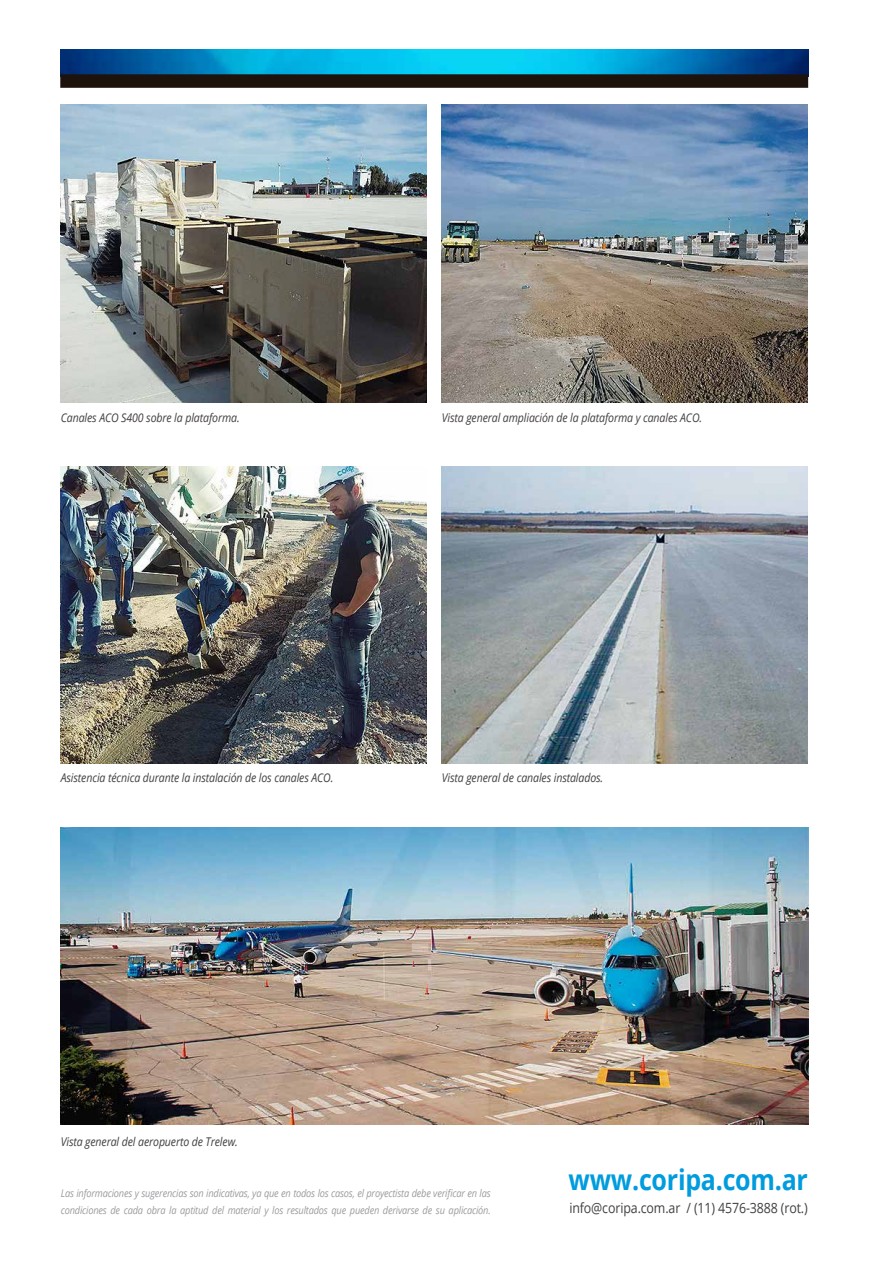
<style>
.page{position:relative;width:893px;height:1263px;background:#fff}
.page>*{position:absolute;margin:0;border:0;box-sizing:border-box;transform-origin:0 0}
.t1{font:700 28.5px "Open Sans";letter-spacing:-.01em;color:#009cde;scale:.88 1}
.t2{font:14.1px "Open Sans";letter-spacing:-.01em;color:#433f40;scale:.88 1}
.t3{font:italic 12px "Open Sans";letter-spacing:-.01em;color:#433f40;scale:.88 1}
.t4{font:italic 10.5px/16.5px "Open Sans";letter-spacing:-.02em;color:#9c9ba0;scale:.88 1}
</style>
<div class="page">
<img style="left:61px;top:827px;width:748px;height:298px">
<img style="left:60px;top:49px;width:748px;height:25px">
<div style="left:60px;top:74px;width:748px;height:14px;background:#1e120d"></div>
<img style="left:60px;top:105px;width:366px;height:297px">
<img style="left:442px;top:105px;width:366px;height:297px">
<img style="left:60px;top:466px;width:366px;height:298px">
<img style="left:442px;top:466px;width:366px;height:298px">
<p class="t3" style="left:61px;top:409px;width:205px">Canales ACO S400 sobre la plataforma.</p>
<p class="t3" style="left:442px;top:409px;width:297px">Vista general ampliación de la plataforma y canales ACO.</p>
<p class="t3" style="left:61px;top:769px;width:311px">Asistencia técnica durante la instalación de los canales ACO.</p>
<p class="t3" style="left:442px;top:769px;width:185px">Vista general de canales instalados.</p>
<p class="t3" style="left:61px;top:1133px;width:203px">Vista general del aeropuerto de Trelew.</p>
<p class="t4" style="left:61px;top:1185px;width:490px">Las informaciones y sugerencias son indicativas, ya que en todos los casos, el proyectista debe verificar en las condiciones de cada obra la aptitud del material y los resultados que pueden derivarse de su aplicación.</p>
<h1 class="t1" style="left:569px;top:1160px;width:273px">www.coripa.com.ar</h1>
<p class="t2" style="left:569px;top:1198px;width:272px">info@coripa.com.ar / (11) 4576-3888 (rot.)</p>
</div>
